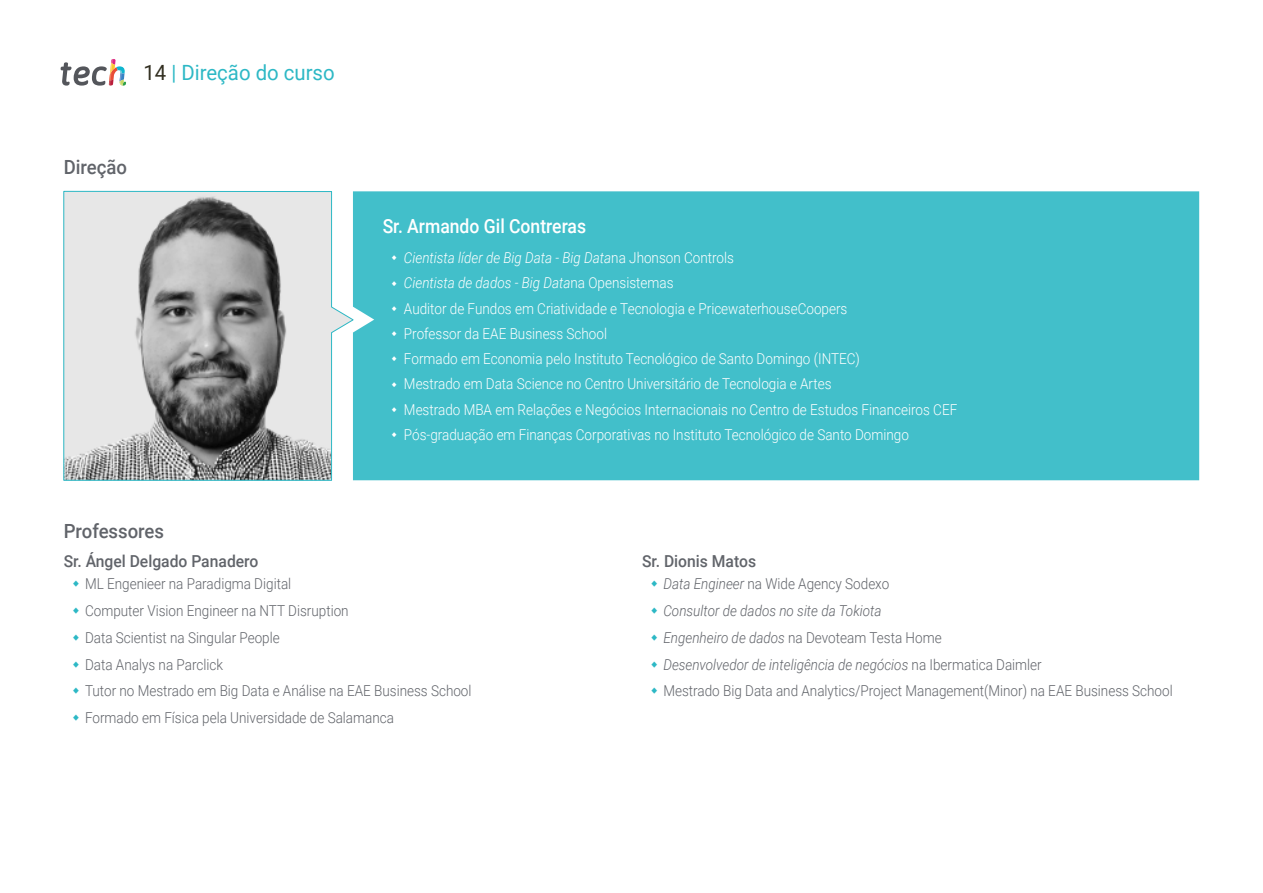
<style>
.page{position:relative;width:1263px;height:893px;background:#fff}
.page>*{position:absolute;margin:0;border:0;box-sizing:border-box;transform-origin:0 0}
.t1{font:21px "Roboto";color:#2db8c5}
.t2{font:500 19.5px "Roboto";color:#fff;scale:.9 1}
.t3{font:500 19.5px "Roboto";color:#61646a;scale:.95 1}
.t4{font:500 16.5px "Roboto";color:#61646a;scale:.95 1}
.t5{font:300 15px/25.2px "Roboto";color:#fff;scale:.9 1}
.t6{font:300 15px/26.7px "Roboto";color:#61646a;scale:.9 1}
.s1{color:#312e20}
.s2{font-style:italic}
</style>
<div class="page">
<svg style="left:61px;top:59px;width:65px;height:27px"></svg>
<div style="left:355px;top:191px;width:844px;height:289px;background:#42bfca"></div>
<svg style="left:63px;top:191px;width:292px;height:290px;background:#b4b7b7"></svg>
<svg style="left:392px;top:255px;width:5px;height:5px"></svg>
<svg style="left:392px;top:281px;width:5px;height:5px"></svg>
<svg style="left:392px;top:306px;width:5px;height:5px"></svg>
<svg style="left:392px;top:331px;width:5px;height:5px"></svg>
<svg style="left:392px;top:356px;width:5px;height:5px"></svg>
<svg style="left:392px;top:382px;width:5px;height:5px"></svg>
<svg style="left:392px;top:407px;width:5px;height:5px"></svg>
<svg style="left:392px;top:432px;width:5px;height:5px"></svg>
<h1 class="t1" style="left:144px;top:57px;width:193px"><span class="s1">14</span> | Direção do curso</h1>
<h2 class="t3" style="left:64px;top:154px;width:68px">Direção</h2>
<h2 class="t2" style="left:383px;top:212px;width:227px">Sr. Armando Gil Contreras</h2>
<p class="t5" style="left:404px;top:244px;width:616px"><span class="s2">Cientista líder de Big Data - Big Data</span>na Jhonson Controls<br><span class="s2">Cientista de dados - Big Data</span>na Opensistemas<br>Auditor de Fundos em Criatividade e Tecnologia e PricewaterhouseCoopers<br>Professor da EAE Business School<br>Formado em Economia pelo Instituto Tecnológico de Santo Domingo (INTEC)<br>Mestrado em Data Science no Centro Universitário de Tecnologia e Artes<br>Mestrado MBA em Relações e Negócios Internacionais no Centro de Estudos Financeiros CEF Pós-graduação em Finanças Corporativas no Instituto Tecnológico de Santo Domingo</p>
<h2 class="t3" style="left:64px;top:517px;width:107px">Professores</h2>
<p class="t4" style="left:64px;top:550px;width:206px">Sr. Ángel Delgado Panadero</p>
<p class="t6" style="left:85px;top:570px;width:431px">ML Engenieer na Paradigma Digital<br>Computer Vision Engineer na NTT Disruption<br>Data Scientist na Singular People<br>Data Analys na Parclick<br>Tutor no Mestrado em Big Data e Análise na EAE Business School Formado em Física pela Universidade de Salamanca</p>
<p class="t4" style="left:642px;top:550px;width:121px">Sr. Dionis Matos</p>
<p class="t6" style="left:663px;top:570px;width:567px"><span class="s2">Data Engineer</span> na Wide Agency Sodexo<br><span class="s2">Consultor de dados no site da Tokiota<br>Engenheiro de dados</span> na Devoteam Testa Home<br><span class="s2">Desenvolvedor de inteligência de negócios</span> na Ibermatica Daimler<br>Mestrado Big Data and Analytics/Project Management(Minor) na EAE Business School</p>
</div>
